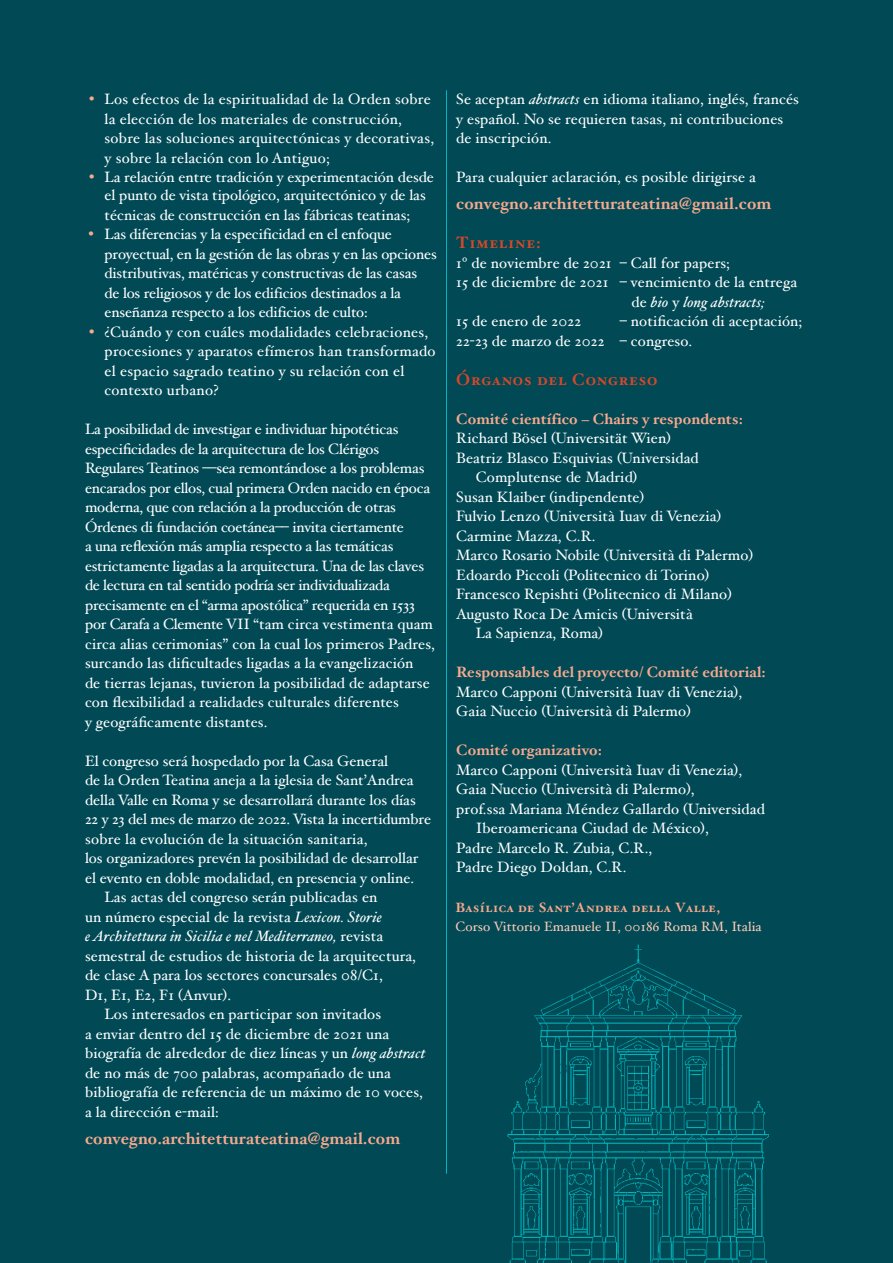
<style>
.page{position:relative;width:893px;height:1263px;background:#014955}
.page>*{position:absolute;margin:0;border:0;box-sizing:border-box;transform-origin:0 0}
.t1{font:700 16.5px "Hoefler Text";letter-spacing:.01em;color:#f8a98e}
.t2{font:16.5px "Hoefler Text Bold Small Caps";letter-spacing:.05em;color:#d3482a}
.Cuertpo_de_texto{font:15px/19.5px "Hoefler Text";letter-spacing:.01em;color:#fff}
.Cuertpo_de_texto-2{font:15px/19.5px "Hoefler Text";letter-spacing:-.015em;color:#fff}
.Sangrado{font:15px/19.5px "Hoefler Text";letter-spacing:.01em;color:#fff}
.Listado{font:15px/19.5px "Hoefler Text";color:#fff;text-align:center}
.Listado-2{font:15px/19.5px "Hoefler Text";letter-spacing:.02em;color:#fff}
.t3{font:700 15px "Hoefler Text";letter-spacing:.01em;color:#f8a98e}
.Sangrado-2{font:13.5px/19.5px "Hoefler Text";letter-spacing:.01em;color:#fccbb6}
.s1{font-size:15.75px;color:#f8a98e}
.s2{font-style:italic}
.s3{font-family:"Hoefler Text Bold Small Caps";color:#f8a98e}
</style>
<div class="page">
<img style="left:507px;top:944px;width:262px;height:319px">
<hr style="left:446px;top:90px;width:1px;height:1084px;background:#00b6bc">
<p class="Listado-2" style="left:105px;top:89px;width:331px;text-indent:-15px"><span class="s1">•</span> Los efectos de la espiritualidad de la Orden sobre la elección de los materiales de construcción, sobre las soluciones arquitectónicas y decorativas, y sobre la relación con lo Antiguo;</p>
<p class="Listado" style="left:89px;top:168px;width:346px;line-height:18px"><span class="s1">•</span> La relación entre tradición y experimentación desde el punto de vista tipológico, arquitectónico y de las</p>
<p class="Listado" style="left:105px;top:205px;width:307px">técnicas de construcción en las fábricas teatinas;</p>
<p class="Listado" style="left:105px;top:224px;width:334px;text-align:left;text-indent:-16px"><span class="s1">•</span> Las diferencias y la especificidad en el enfoque proyectual, en la gestión de las obras y en las opciones distributivas, matéricas y constructivas de las casas<br>de los religiosos y de los edificios destinados a la enseñanza respecto a los edificios de culto:</p>
<p class="Listado-2" style="left:105px;top:322px;width:333px;text-indent:-15px"><span class="s1">•</span> ¿Cuándo y con cuáles modalidades celebraciones, procesiones y aparatos efímeros han transformado el espacio sagrado teatino y su relación con el contexto urbano?</p>
<p class="Cuertpo_de_texto-2" style="left:85px;top:419px;width:351px">La posibilidad de investigar e individuar hipotéticas especificidades de la arquitectura de los Clérigos Regulares Teatinos ––sea remontándose a los problemas encarados por ellos, cual primera Orden nacido en época moderna, que con relación a la producción de otras Órdenes di fundación coetánea–– invita ciertamente<br>a una reflexión más amplia respecto a las temáticas estrictamente ligadas a la arquitectura. Una de las claves de lectura en tal sentido podría ser individualizada precisamente en el “arma apostólica” requerida en 1533 por Carafa a Clemente VII “tam circa vestimenta quam circa alias cerimonias” con la cual los primeros Padres, surcando las dificultades ligadas a la evangelización<br>de tierras lejanas, tuvieron la posibilidad de adaptarse con flexibilidad a realidades culturales diferentes<br>y geográficamente distantes.</p>
<p class="Cuertpo_de_texto" style="left:85px;top:751px;width:347px">El congreso será hospedado por la Casa General<br>de la Orden Teatina aneja a la iglesia de Sant’Andrea della Valle en Roma y se desarrollará durante los días 22 y 23 del mes de marzo de 2022. Vista la incertidumbre sobre la evolución de la situación sanitaria,<br>los organizadores prevén la posibilidad de desarrollar el evento en doble modalidad, en presencia y online.</p>
<p class="Sangrado" style="left:85px;top:887px;width:332px;text-indent:20px">Las actas del congreso serán publicadas en<br>un número especial de la revista <span class="s2">Lexicon. Storie<br>e Architettura in Sicilia e nel Mediterraneo,</span> revista semestral de estudios de historia de la arquitectura, de clase A para los sectores concursales 08/C1,<br>D1, E1, E2, F1 (Anvur).</p>
<p class="Sangrado" style="left:85px;top:1004px;width:342px;text-indent:20px">Los interesados en participar son invitados<br>a enviar dentro del 15 de diciembre de 2021 una biografía de alrededor de diez líneas y un <span class="s2">long abstract </span>de no más de 700 palabras, acompañado de una bibliografía de referencia de un máximo de 10 voces, a la dirección e-mail:</p>
<p class="t1" style="left:85px;top:1128px;width:317px">convegno.architetturateatina@gmail.com</p>
<p class="Cuertpo_de_texto" style="left:456px;top:89px;width:344px">Se aceptan <span class="s2">abstracts</span> en idioma italiano, inglés, francés y español. No se requieren tasas, ni contribuciones de inscripción.</p>
<p class="Cuertpo_de_texto" style="left:456px;top:167px;width:301px">Para cualquier aclaración, es posible dirigirse a</p>
<p class="t1" style="left:456px;top:193px;width:317px">convegno.architetturateatina@gmail.com</p>
<p class="t2" style="left:456px;top:232px;width:86px">Timeline:</p>
<p class="Cuertpo_de_texto" style="left:456px;top:253px;width:275px">1º de noviembre de 2021 – Call for papers;</p>
<p class="Cuertpo_de_texto" style="left:631px;top:272px;width:167px;text-indent:-175px">15 de diciembre de 2021 – vencimiento de la entrega de <span class="s2">bio</span> y <span class="s2">long abstracts;</span></p>
<p class="Cuertpo_de_texto" style="left:456px;top:311px;width:126px">15 de enero de 2022</p>
<p class="Cuertpo_de_texto" style="left:620px;top:311px;width:184px">– notificación di aceptación;</p>
<p class="Cuertpo_de_texto" style="left:456px;top:331px;width:238px">22-23 de marzo de 2022 – congreso.</p>
<p class="t2" style="left:456px;top:369px;width:203px">Órganos del Congreso</p>
<p class="t3" style="left:456px;top:409px;width:288px">Comité científico – Chairs y respondents:</p>
<p class="Cuertpo_de_texto" style="left:456px;top:428px;width:216px">Richard Bösel (Universität Wien)</p>
<p class="Cuertpo_de_texto" style="left:476px;top:448px;width:224px;text-indent:-20px">Beatriz Blasco Esquivias (Universidad<br>Complutense de Madrid)</p>
<p class="Cuertpo_de_texto" style="left:456px;top:487px;width:189px">Susan Klaiber (indipendente)</p>
<p class="Cuertpo_de_texto" style="left:456px;top:506px;width:266px">Fulvio Lenzo (Università Iuav di Venezia)</p>
<p class="Cuertpo_de_texto" style="left:456px;top:526px;width:141px">Carmine Mazza, C.R.</p>
<p class="Cuertpo_de_texto" style="left:456px;top:545px;width:298px">Marco Rosario Nobile (Università di Palermo)</p>
<p class="Cuertpo_de_texto" style="left:456px;top:565px;width:255px">Edoardo Piccoli (Politecnico di Torino)</p>
<p class="Cuertpo_de_texto" style="left:456px;top:584px;width:277px">Francesco Repishti (Politecnico di Milano)</p>
<p class="Cuertpo_de_texto" style="left:476px;top:604px;width:218px;text-indent:-20px">Augusto Roca De Amicis (Università<br>La Sapienza, Roma)</p>
<p class="t3" style="left:456px;top:663px;width:311px">Responsables del proyecto/ Comité editorial:</p>
<p class="Cuertpo_de_texto" style="left:456px;top:682px;width:287px">Marco Capponi (Università Iuav di Venezia),<br>Gaia Nuccio (Università di Palermo)</p>
<p class="t3" style="left:456px;top:741px;width:147px">Comité organizativo:</p>
<p class="Cuertpo_de_texto" style="left:456px;top:760px;width:287px">Marco Capponi (Università Iuav di Venezia),</p>
<p class="Cuertpo_de_texto" style="left:456px;top:779px;width:240px">Gaia Nuccio (Università di Palermo),</p>
<p class="Cuertpo_de_texto" style="left:476px;top:799px;width:291px;text-indent:-20px">prof.ssa Mariana Méndez Gallardo (Universidad<br>Iberoamericana Ciudad de México),</p>
<p class="Cuertpo_de_texto" style="left:456px;top:838px;width:197px">Padre Marcelo R. Zubia, C.R.,</p>
<p class="Cuertpo_de_texto" style="left:456px;top:857px;width:172px">Padre Diego Doldan, C.R.</p>
<p class="Sangrado-2" style="left:455px;top:897px;width:308px"><span class="s3">Basílica de Sant’Andrea della Valle,<br></span>Corso Vittorio Emanuele II, 00186 Roma RM, Italia</p>
</div>
